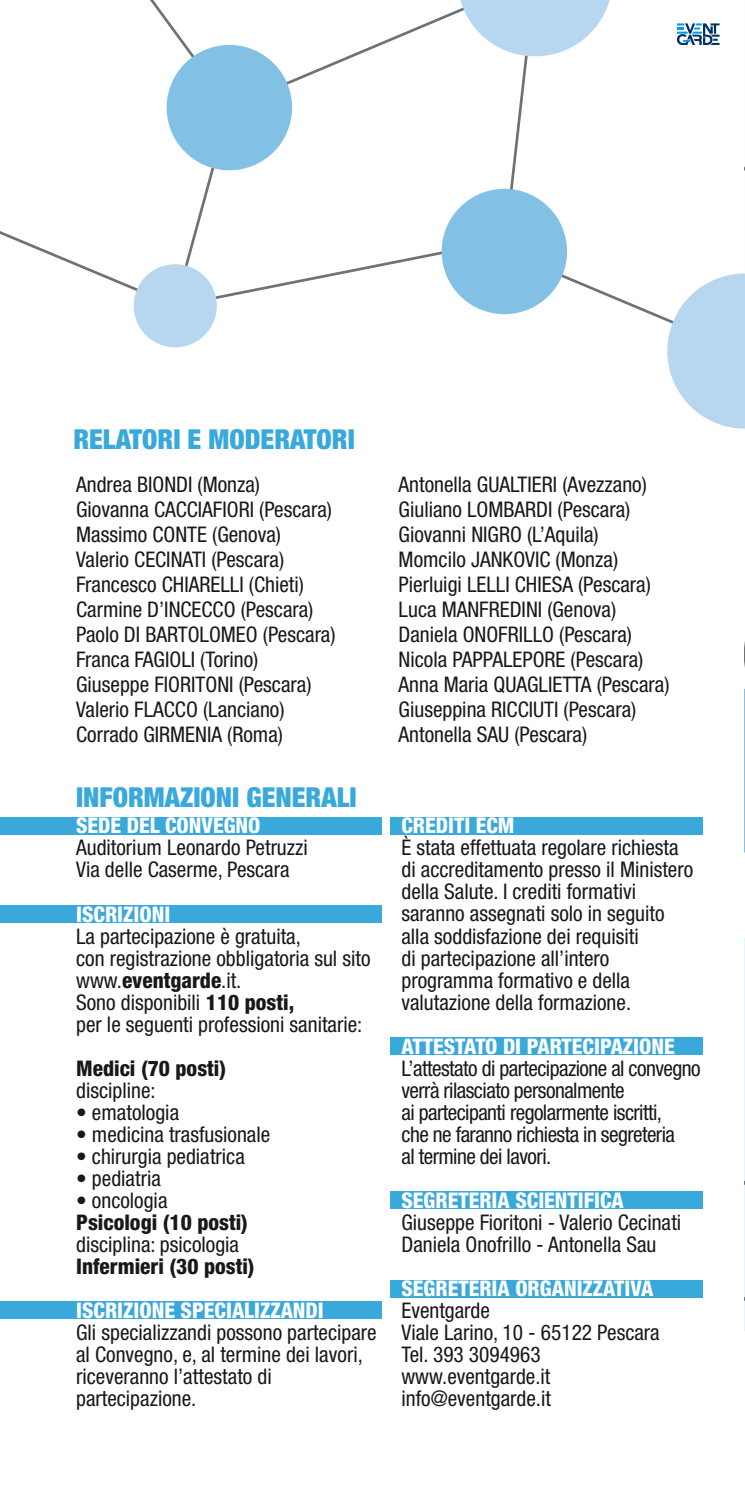
<style>
.page{position:relative;width:745px;height:1489px;background:#fff}
.page>*{position:absolute;margin:0;border:0;box-sizing:border-box;transform-origin:0 0}
.t1{font:900 condensed 27.5px "Helvetica Neue LT Std";color:#39a9dc}
.t2{font:condensed 21.5px/22px "Helvetica Neue LT Std";color:#1a171c}
.t3{font:condensed 21.5px/22px "Helvetica Neue LT Std";letter-spacing:-.025em;color:#1a171c}
.t4{font:800 condensed 21.5px "Helvetica Neue LT Std";color:#fff}
.t5{font:800 condensed 21.5px "Helvetica Neue LT Std";color:#1a171c}
.s1{font-weight:800}
</style>
<div class="page">
<svg style="left:180px;top:15px;width:347px;height:198px"></svg>
<svg style="left:150px;top:0;width:80px;height:68px"></svg>
<svg style="left:0;top:213px;width:476px;height:95px"></svg>
<svg style="left:500px;top:73px;width:245px;height:1258px"></svg>
<svg style="left:446px;top:0;width:164px;height:67px"></svg>
<svg style="left:128px;top:258px;width:94px;height:90px"></svg>
<div style="left:441px;top:189px;width:125px;height:125px;background:#83c0e6;border-radius:50%"></div>
<div style="left:166px;top:45px;width:126px;height:125px;background:#83c0e6;border-radius:50%"></div>
<div style="left:0;top:816px;width:381px;height:18px;background:#39a9dc"></div>
<div style="left:0;top:904px;width:381px;height:18px;background:#39a9dc"></div>
<div style="left:389px;top:816px;width:313px;height:18px;background:#39a9dc"></div>
<div style="left:390px;top:1279px;width:312px;height:18px;background:#39a9dc"></div>
<div style="left:389px;top:1037px;width:313px;height:18px;background:#39a9dc"></div>
<div style="left:390px;top:1191px;width:312px;height:18px;background:#39a9dc"></div>
<div style="left:0;top:1301px;width:381px;height:18px;background:#39a9dc"></div>
<svg style="left:677px;top:23px;width:42px;height:22px"></svg>
<p class="t1" style="left:73px;top:422px;width:283px">RELATORI E MODERATORI</p>
<p class="t2" style="left:76px;top:471px;width:261px;line-height:25px">Andrea BIONDI (Monza)<br>Giovanna CACCIAFIORI (Pescara)<br>Massimo CONTE (Genova)<br>Valerio CECINATI (Pescara)<br>Francesco CHIARELLI (Chieti)<br>Carmine D’INCECCO (Pescara)<br>Paolo DI BARTOLOMEO (Pescara)<br>Franca FAGIOLI (Torino)<br>Giuseppe FIORITONI (Pescara)<br>Valerio FLACCO (Lanciano)<br>Corrado GIRMENIA (Roma)</p>
<p class="t2" style="left:398px;top:471px;width:272px;line-height:25px">Antonella GUALTIERI (Avezzano)<br>Giuliano LOMBARDI (Pescara)<br>Giovanni NIGRO (L’Aquila)<br>Momcilo JANKOVIC (Monza)<br>Pierluigi LELLI CHIESA (Pescara)<br>Luca MANFREDINI (Genova)<br>Daniela ONOFRILLO (Pescara)<br>Nicola PAPPALEPORE (Pescara)<br>Anna Maria QUAGLIETTA (Pescara)<br>Giuseppina RICCIUTI (Pescara)<br>Antonella SAU (Pescara)</p>
<p class="t1" style="left:76px;top:780px;width:282px">INFORMAZIONI GENERALI</p>
<p class="t4" style="left:76px;top:812px;width:186px">SEDE DEL CONVEGNO</p>
<p class="t2" style="left:76px;top:836px;width:233px">Auditorium Leonardo Petruzzi<br>Via delle Caserme, Pescara</p>
<p class="t4" style="left:76px;top:900px;width:96px">ISCRIZIONI</p>
<p class="t2" style="left:76px;top:924px;width:295px">La partecipazione è gratuita,<br>con registrazione obbligatoria sul sito www.<span class="s1">eventgarde</span>.it.<br>Sono disponibili <span class="s1">110 posti,<br></span>per le seguenti professioni sanitarie:</p>
<p class="t5" style="left:76px;top:1054px;width:151px">Medici (70 posti)</p>
<p class="t2" style="left:76px;top:1079px;width:81px">discipline:</p>
<p class="t2" style="left:76px;top:1101px;width:104px">• ematologia</p>
<p class="t2" style="left:76px;top:1123px;width:195px">• medicina trasfusionale</p>
<p class="t2" style="left:76px;top:1145px;width:170px">• chirurgia pediatrica</p>
<p class="t2" style="left:76px;top:1167px;width:86px">• pediatria</p>
<p class="t2" style="left:76px;top:1189px;width:93px">• oncologia</p>
<p class="t5" style="left:76px;top:1208px;width:173px">Psicologi (10 posti)</p>
<p class="t2" style="left:76px;top:1233px;width:164px">disciplina: psicologia</p>
<p class="t5" style="left:76px;top:1252px;width:180px">Infermieri (30 posti)</p>
<p class="t4" style="left:76px;top:1297px;width:249px">ISCRIZIONE SPECIALIZZANDI</p>
<p class="t2" style="left:76px;top:1321px;width:302px">Gli specializzandi possono partecipare al Convegno, e, al termine dei lavori, riceveranno l’attestato di partecipazione.</p>
<p class="t4" style="left:401px;top:812px;width:114px">CREDITI ECM</p>
<p class="t2" style="left:401px;top:836px;width:293px">È stata effettuata regolare richiesta di accreditamento presso il Ministero della Salute. I crediti formativi saranno assegnati solo in seguito alla soddisfazione dei requisiti<br>di partecipazione all’intero programma formativo e della valutazione della formazione.</p>
<p class="t4" style="left:401px;top:1032px;width:274px">ATTESTATO DI PARTECIPAZIONE</p>
<p class="t3" style="left:401px;top:1056px;width:300px">L’attestato di partecipazione al convegno verrà rilasciato personalmente<br>ai partecipanti regolarmente iscritti,<br>che ne faranno richiesta in segreteria<br>al termine dei lavori.</p>
<p class="t4" style="left:401px;top:1186px;width:224px">SEGRETERIA SCIENTIFICA</p>
<p class="t2" style="left:401px;top:1211px;width:281px">Giuseppe Fioritoni - Valerio Cecinati<br>Daniela Onofrillo - Antonella Sau</p>
<p class="t4" style="left:401px;top:1274px;width:253px">SEGRETERIA ORGANIZZATIVA</p>
<p class="t2" style="left:401px;top:1299px;width:259px">Eventgarde<br>Viale Larino, 10 - 65122 Pescara<br>Tel. 393 3094963 www.eventgarde.it info@eventgarde.it</p>
</div>
